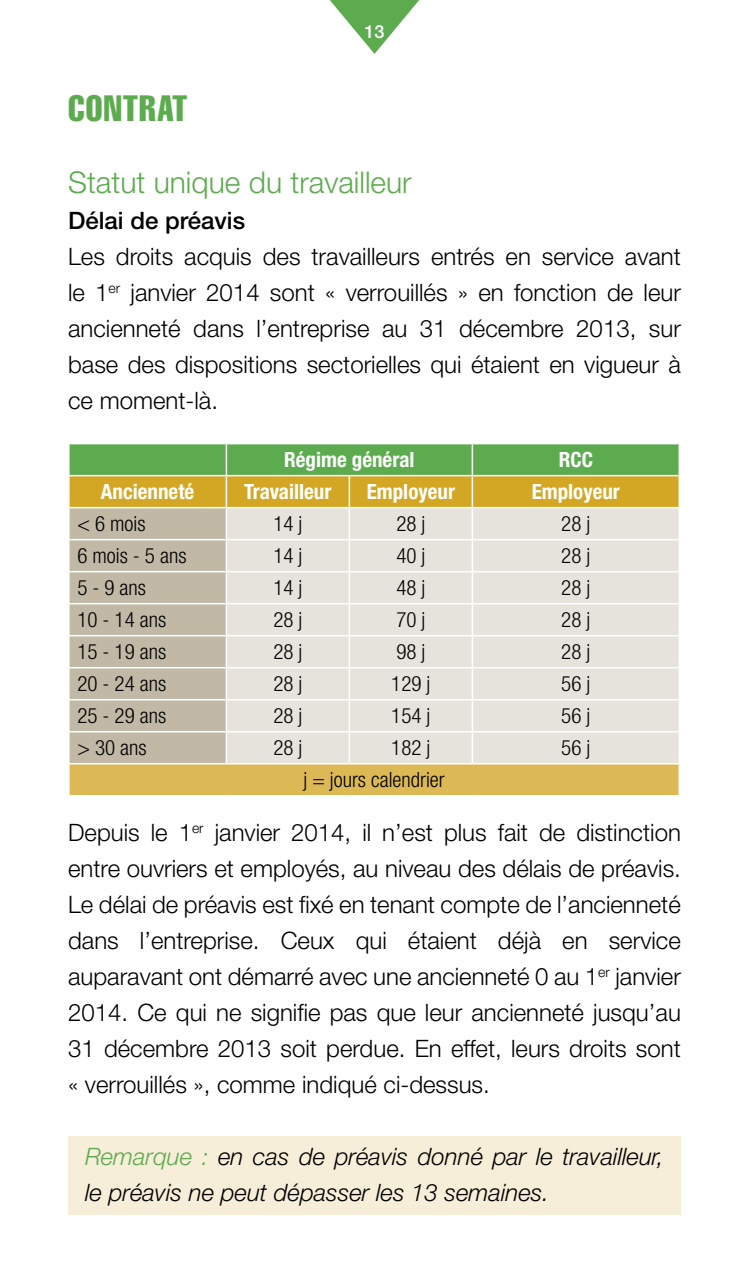
<style>
.page{position:relative;width:749px;height:1276px;background:#fff}
.page>*{position:absolute;margin:0;border:0;box-sizing:border-box;transform-origin:0 0}
.t1{font:36px "Helvetica LT Std Comp";letter-spacing:.03em;color:#5dab4f}
.t2{font:300 30px "Helvetica Neue LT Std";color:#5dab4f}
.t3{font:300 24px/36px "Helvetica Neue LT Std";color:#000;text-align:justify}
.t4{font:italic 300 24px/36px "Helvetica Neue LT Std";color:#000}
.t5{font:500 24px "Helvetica Neue LT Std";color:#000}
.t6{font:300 condensed 21px "Helvetica Neue LT Std";color:#000}
.t7{font:700 condensed 21px "Helvetica Neue LT Std";color:#fff}
.t8{font:500 18px "Helvetica Neue LT Std";color:#fff}
.s1{color:#5dab4f}
</style>
<div class="page">
<svg style="left:330px;top:0;width:89px;height:54px"></svg>
<div style="left:68px;top:1135px;width:612px;height:79px;background:#f6eed8"></div>
<svg style="left:70px;top:444px;width:608px;height:63px;background:#99aa3c"></svg>
<div style="left:70px;top:508px;width:155px;height:255px;background:#c1b8a5"></div>
<div style="left:227px;top:508px;width:451px;height:255px;background:#e6e2dc"></div>
<div style="left:69px;top:764px;width:610px;height:32px;background:#dcb955"></div>
<hr style="left:225px;top:444px;width:2px;height:31px;background:#fff">
<hr style="left:471px;top:444px;width:2px;height:31px;background:#fff">
<hr style="left:68px;top:475px;width:158px;height:1px;background:#fff">
<hr style="left:226px;top:475px;width:123px;height:1px;background:#fff">
<hr style="left:225px;top:476px;width:2px;height:31px;background:#fff">
<hr style="left:349px;top:475px;width:123px;height:1px;background:#fff">
<hr style="left:348px;top:476px;width:2px;height:31px;background:#fff">
<hr style="left:472px;top:475px;width:207px;height:1px;background:#fff">
<hr style="left:471px;top:476px;width:2px;height:31px;background:#fff">
<hr style="left:348px;top:508px;width:2px;height:31px;background:#fff">
<hr style="left:471px;top:508px;width:2px;height:31px;background:#fff">
<hr style="left:68px;top:539px;width:158px;height:1px;background:#fff">
<hr style="left:226px;top:539px;width:123px;height:1px;background:#fff">
<hr style="left:349px;top:539px;width:123px;height:1px;background:#fff">
<hr style="left:348px;top:540px;width:2px;height:31px;background:#fff">
<hr style="left:472px;top:539px;width:207px;height:1px;background:#fff">
<hr style="left:471px;top:540px;width:2px;height:31px;background:#fff">
<hr style="left:68px;top:571px;width:158px;height:1px;background:#fff">
<hr style="left:226px;top:571px;width:123px;height:1px;background:#fff">
<hr style="left:349px;top:571px;width:123px;height:1px;background:#fff">
<hr style="left:348px;top:572px;width:2px;height:31px;background:#fff">
<hr style="left:472px;top:571px;width:207px;height:1px;background:#fff">
<hr style="left:471px;top:572px;width:2px;height:31px;background:#fff">
<hr style="left:68px;top:603px;width:158px;height:1px;background:#fff">
<hr style="left:226px;top:603px;width:123px;height:1px;background:#fff">
<hr style="left:349px;top:603px;width:123px;height:1px;background:#fff">
<hr style="left:348px;top:604px;width:2px;height:31px;background:#fff">
<hr style="left:472px;top:603px;width:207px;height:1px;background:#fff">
<hr style="left:471px;top:604px;width:2px;height:31px;background:#fff">
<hr style="left:68px;top:635px;width:158px;height:1px;background:#fff">
<hr style="left:226px;top:635px;width:123px;height:1px;background:#fff">
<hr style="left:349px;top:635px;width:123px;height:1px;background:#fff">
<hr style="left:348px;top:636px;width:2px;height:31px;background:#fff">
<hr style="left:472px;top:635px;width:207px;height:1px;background:#fff">
<hr style="left:471px;top:636px;width:2px;height:31px;background:#fff">
<hr style="left:68px;top:667px;width:158px;height:1px;background:#fff">
<hr style="left:226px;top:667px;width:123px;height:1px;background:#fff">
<hr style="left:349px;top:667px;width:123px;height:1px;background:#fff">
<hr style="left:348px;top:668px;width:2px;height:31px;background:#fff">
<hr style="left:472px;top:667px;width:207px;height:1px;background:#fff">
<hr style="left:471px;top:668px;width:2px;height:31px;background:#fff">
<hr style="left:68px;top:699px;width:158px;height:1px;background:#fff">
<hr style="left:226px;top:699px;width:123px;height:1px;background:#fff">
<hr style="left:349px;top:699px;width:123px;height:1px;background:#fff">
<hr style="left:348px;top:700px;width:2px;height:31px;background:#fff">
<hr style="left:472px;top:699px;width:207px;height:1px;background:#fff">
<hr style="left:471px;top:700px;width:2px;height:31px;background:#fff">
<hr style="left:68px;top:731px;width:158px;height:1px;background:#fff">
<hr style="left:226px;top:731px;width:123px;height:1px;background:#fff">
<hr style="left:349px;top:731px;width:123px;height:1px;background:#fff">
<hr style="left:348px;top:732px;width:2px;height:31px;background:#fff">
<hr style="left:472px;top:731px;width:207px;height:1px;background:#fff">
<hr style="left:471px;top:732px;width:2px;height:31px;background:#fff">
<hr style="left:68px;top:764px;width:2px;height:31px;background:#fff">
<hr style="left:678px;top:764px;width:1px;height:31px;background:#fff">
<hr style="left:68px;top:795px;width:158px;height:1px;background:#fff">
<hr style="left:226px;top:795px;width:123px;height:1px;background:#fff">
<hr style="left:349px;top:795px;width:123px;height:1px;background:#fff">
<hr style="left:472px;top:795px;width:207px;height:1px;background:#fff">
<h1 class="t1" style="left:68px;top:85px;width:121px">CONTRAT</h1>
<p class="t8" style="left:364px;top:21px;width:22px">13</p>
<p class="t2" style="left:68px;top:164px;width:345px">Statut unique du travailleur</p>
<p class="t5" style="left:68px;top:206px;width:178px">Délai de préavis</p>
<p class="t3" style="left:68px;top:238px;width:614px">Les droits acquis des travailleurs entrés en service avant le 1<sup>er</sup> janvier 2014 sont « verrouillés » en fonction de leur ancienneté dans l’entreprise au 31 décembre 2013, sur base des dispositions sectorielles qui étaient en vigueur à ce moment-là.</p>
<p class="t7" style="left:284px;top:447px;width:132px">Régime général</p>
<p class="t7" style="left:558px;top:447px;width:36px">RCC</p>
<p class="t7" style="left:101px;top:479px;width:95px">Ancienneté</p>
<p class="t7" style="left:244px;top:479px;width:89px">Travailleur</p>
<p class="t7" style="left:366px;top:479px;width:90px">Employeur</p>
<p class="t7" style="left:531px;top:479px;width:90px">Employeur</p>
<p class="t6" style="left:77px;top:512px;width:70px">&lt; 6 mois</p>
<p class="t6" style="left:273px;top:512px;width:31px">14 j</p>
<p class="t6" style="left:396px;top:512px;width:31px">28 j</p>
<p class="t6" style="left:561px;top:512px;width:31px">28 j</p>
<p class="t6" style="left:77px;top:544px;width:111px">6 mois - 5 ans</p>
<p class="t6" style="left:273px;top:544px;width:31px">14 j</p>
<p class="t6" style="left:396px;top:544px;width:31px">40 j</p>
<p class="t6" style="left:561px;top:544px;width:31px">28 j</p>
<p class="t6" style="left:77px;top:576px;width:70px">5 - 9 ans</p>
<p class="t6" style="left:273px;top:576px;width:31px">14 j</p>
<p class="t6" style="left:396px;top:576px;width:31px">48 j</p>
<p class="t6" style="left:561px;top:576px;width:31px">28 j</p>
<p class="t6" style="left:77px;top:608px;width:90px">10 - 14 ans</p>
<p class="t6" style="left:273px;top:608px;width:31px">28 j</p>
<p class="t6" style="left:396px;top:608px;width:31px">70 j</p>
<p class="t6" style="left:561px;top:608px;width:31px">28 j</p>
<p class="t6" style="left:77px;top:640px;width:90px">15 - 19 ans</p>
<p class="t6" style="left:273px;top:640px;width:31px">28 j</p>
<p class="t6" style="left:396px;top:640px;width:31px">98 j</p>
<p class="t6" style="left:561px;top:640px;width:31px">28 j</p>
<p class="t6" style="left:77px;top:672px;width:90px">20 - 24 ans</p>
<p class="t6" style="left:273px;top:672px;width:31px">28 j</p>
<p class="t6" style="left:391px;top:672px;width:41px">129 j</p>
<p class="t6" style="left:561px;top:672px;width:31px">56 j</p>
<p class="t6" style="left:77px;top:704px;width:90px">25 - 29 ans</p>
<p class="t6" style="left:273px;top:704px;width:31px">28 j</p>
<p class="t6" style="left:391px;top:704px;width:41px">154 j</p>
<p class="t6" style="left:561px;top:704px;width:31px">56 j</p>
<p class="t6" style="left:77px;top:736px;width:71px">&gt; 30 ans</p>
<p class="t6" style="left:273px;top:736px;width:31px">28 j</p>
<p class="t6" style="left:391px;top:736px;width:41px">182 j</p>
<p class="t6" style="left:561px;top:736px;width:31px">56 j</p>
<p class="t6" style="left:303px;top:768px;width:143px">j = jours calendrier</p>
<p class="t3" style="left:68px;top:814px;width:614px">Depuis le 1<sup>er</sup> janvier 2014, il n’est plus fait de distinction entre ouvriers et employés, au niveau des délais de préavis.<br>Le délai de préavis est fixé en tenant compte de l’ancienneté dans l’entreprise. Ceux qui étaient déjà en service auparavant ont démarré avec une ancienneté 0 au 1<sup>er</sup> janvier 2014. Ce qui ne signifie pas que leur ancienneté jusqu’au 31 décembre 2013 soit perdue. En effet, leurs droits sont « verrouillés », comme indiqué ci-dessus.</p>
<p class="t4" style="left:85px;top:1138px;width:580px"><span class="s1">Remarque :</span> en cas de préavis donné par le travailleur, le préavis ne peut dépasser les 13 semaines.</p>
</div>
